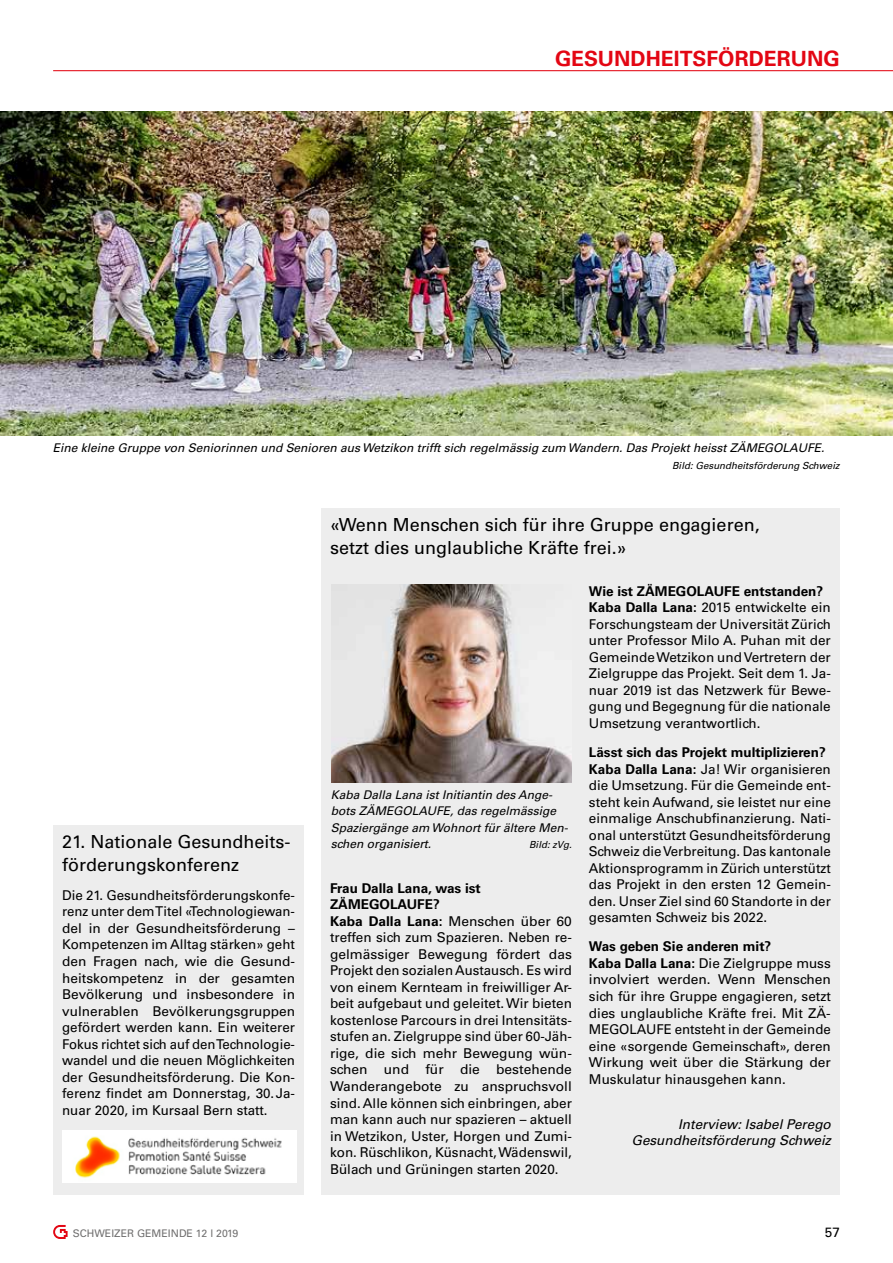
<style>
.page{position:relative;width:893px;height:1263px;background:#fff}
.page>*{position:absolute;margin:0;border:0;box-sizing:border-box;transform-origin:0 0}
.t1{font:700 21px "Univers LT Std";color:#e30613}
.t2{font:18px/22.5px "Univers LT Std";color:#000}
.t3{font:13.5px/16.5px "Univers LT Std";color:#000}
.t4{font:italic 13.5px/16.5px "Univers LT Std";color:#000;text-align:right}
.t5{font:italic 12px/16.5px "Univers LT Std";color:#000}
.t6{font:10.5px "Univers LT Std";color:#706f6f}
.t7{font:italic 9.75px "Univers LT Std";color:#000}
.s1{font-weight:700}
</style>
<div class="page">
<hr style="left:53px;top:70px;width:840px;height:1px;background:#e30613">
<svg style="left:53px;top:1225px;width:15px;height:14px"></svg>
<div style="left:53px;top:825px;width:251px;height:370px;background:#ededed"></div>
<img style="left:0;top:112px;width:893px;height:324px">
<div style="left:321px;top:508px;width:519px;height:687px;background:#ededed"></div>
<img style="left:332px;top:584px;width:240px;height:198px">
<img style="left:63px;top:1130px;width:234px;height:52px">
<h1 class="t1" style="left:555px;top:46px;width:286px">GESUNDHEITSFÖRDERUNG</h1>
<p class="t5" style="left:53px;top:440px;width:773px">Eine kleine Gruppe von Seniorinnen und Senioren aus Wetzikon trifft sich regelmässig zum Wandern. Das Projekt heisst ZÄMEGOLAUFE.</p>
<p class="t7" style="left:672px;top:459px;width:169px">Bild: Gesundheitsförderung Schweiz</p>
<h2 class="t2" style="left:62px;top:831px;width:230px">21. Nationale Gesundheits&shy;förderungskonferenz</h2>
<p class="t3" style="left:62px;top:887px;width:234px;text-align:justify">Die 21. Gesundheitsförderungskonfe&shy;renz unter dem Titel «Technologiewan&shy;del in der Gesundheitsförderung – Kompetenzen im Alltag stärken» geht den Fragen nach, wie die Gesund&shy;heitskompetenz in der gesamten Bevölkerung und insbesondere in vulnerablen Bevölkerungsgruppen gefördert werden kann. Ein weiterer Fokus richtet sich auf den Technologie&shy;wandel und die neuen Möglichkeiten der Gesundheitsförderung. Die Kon&shy;ferenz findet am Donnerstag, 30.Ja&shy;nuar 2020, im Kursaal Bern statt.</p>
<h2 class="t2" style="left:330px;top:514px;width:431px">«Wenn Menschen sich für ihre Gruppe engagieren, setzt dies unglaubliche Kräfte frei.»</h2>
<p class="t5" style="left:331px;top:786px;width:239px">Kaba Dalla Lana ist Initiantin des Ange&shy;bots ZÄMEGOLAUFE, das regelmässige Spaziergänge am Wohnort für ältere Men&shy;schen organisiert.</p>
<p class="t7" style="left:529px;top:839px;width:44px">Bild: zVg.</p>
<p class="t3" style="left:330px;top:880px;width:243px"><span class="s1">Frau Dalla Lana, was ist ZÄMEGOLAUFE?<br>Kaba Dalla Lana:</span> Menschen über 60 treffen sich zum Spazieren. Neben re&shy;gelmässiger Bewegung fördert das Projekt den sozialen Austausch. Es wird von einem Kernteam in freiwilliger Ar&shy;beit aufgebaut und geleitet. Wir bieten kostenlose Parcours in drei Intensitäts&shy;stufen an. Zielgruppe sind über 60-Jäh&shy;rige, die sich mehr Bewegung wün&shy;schen und für die bestehende Wanderangebote zu anspruchsvoll sind. Alle können sich einbringen, aber man kann auch nur spazieren – aktuell in Wetzikon, Uster, Horgen und Zumi&shy;kon. Rüschlikon, Küsnacht, Wädenswil, Bülach und Grüningen starten 2020.</p>
<p class="t3" style="left:589px;top:583px;width:243px"><span class="s1">Wie ist ZÄMEGOLAUFE entstanden?<br>Kaba Dalla Lana:</span> 2015 entwickelte ein Forschungsteam der Universität Zürich unter Professor Milo A. Puhan mit der Gemeinde Wetzikon und Vertretern der Zielgruppe das Projekt. Seit dem 1. Ja&shy;nuar 2019 ist das Netzwerk für Bewe&shy;gung und Begegnung für die nationale Umsetzung verantwortlich.</p>
<p class="t3" style="left:589px;top:744px;width:243px"><span class="s1">Lässt sich das Projekt multiplizieren?<br>Kaba Dalla Lana:</span> Ja! Wir organisieren die Umsetzung. Für die Gemeinde ent&shy;steht kein Aufwand, sie leistet nur eine einmalige Anschubfinanzierung. Nati&shy;onal unterstützt Gesundheitsförderung Schweiz die Verbreitung. Das kantonale Aktionsprogramm in Zürich unterstützt das Projekt in den ersten 12 Gemein&shy;den. Unser Ziel sind 60 Standorte in der gesamten Schweiz bis 2022.</p>
<p class="t3" style="left:589px;top:938px;width:243px"><span class="s1">Was geben Sie anderen mit?<br>Kaba Dalla Lana:</span> Die Zielgruppe muss involviert werden. Wenn Menschen sich für ihre Gruppe engagieren, setzt dies unglaubliche Kräfte frei. Mit ZÄ-MEGOLAUFE entsteht in der Gemeinde eine «sorgende Gemeinschaft», deren Wirkung weit über die Stärkung der Muskulatur hinausgehen kann.</p>
<p class="t4" style="left:631px;top:1116px;width:201px">Interview: Isabel Perego<br>Gesundheitsförderung Schweiz</p>
<p class="t6" style="left:73px;top:1227px;width:167px">SCHWEIZER GEMEINDE 12 l 2019</p>
<p class="t3" style="left:825px;top:1224px;width:17px">57</p>
</div>
